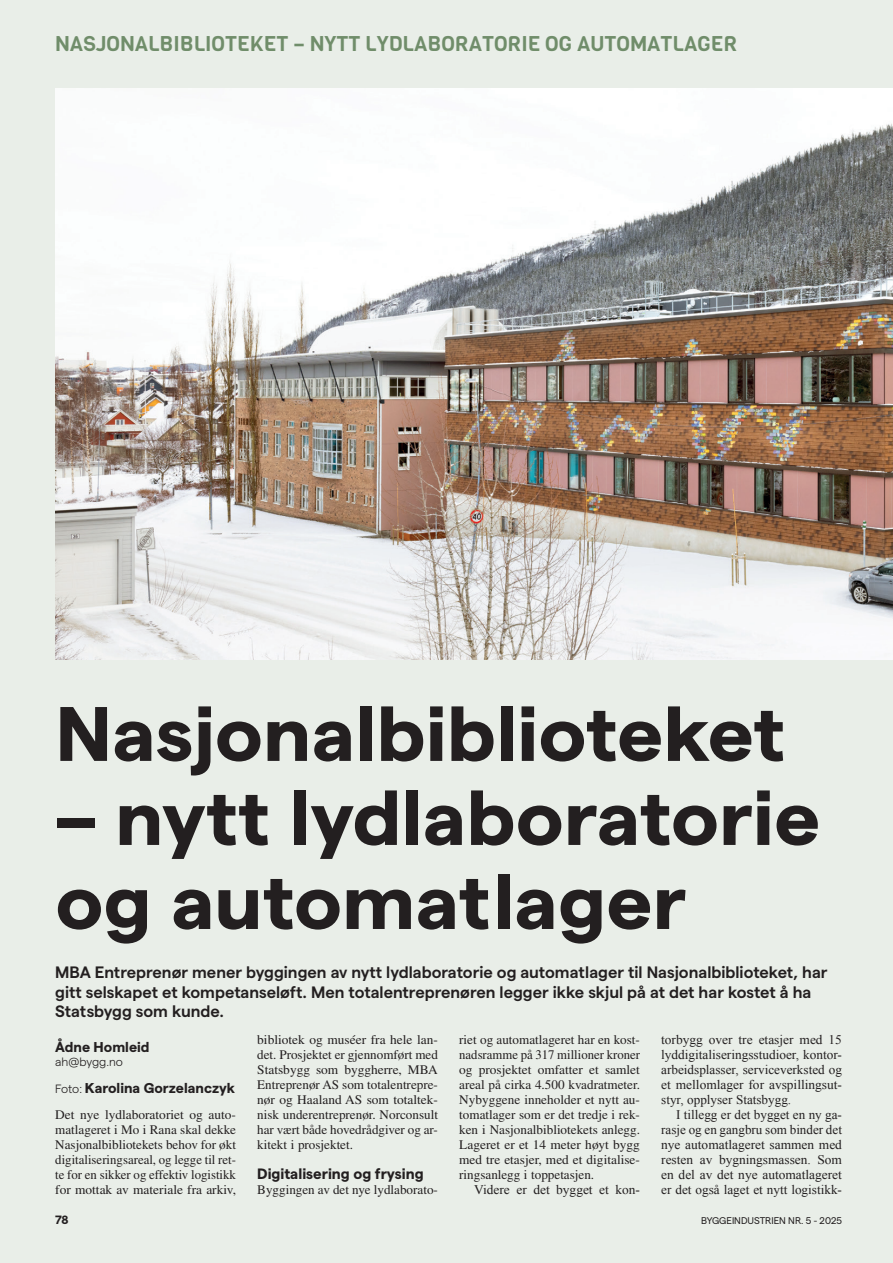
<style>
.page{position:relative;width:893px;height:1263px;background:#e9eee8}
.page>*{position:absolute;margin:0;border:0;box-sizing:border-box;transform-origin:0 0}
.t1{font:700 76.95px/84px "Matter";color:#231f20;scale:1.05 1}
.t2{font:21px "Viga";color:#708d6a}
.t3{font:600 16.5px/19.5px "Matter";color:#231f20}
.t4{font:700 15px "Matter";color:#231f20}
.t5{font:700 14.25px "Matter";color:#231f20}
.t6{font:13.2px/15px "Times LT Std";color:#231f20;text-align:justify}
.t7{font:13.2px/15px "Times New Roman";color:#231f20;text-align:justify}
.t8{font:300 12px "Matter";color:#231f20}
.t9{font:700 12px "Matter";color:#231f20}
.t10{font:9.75px "Matter";color:#231f20}
.s1{font-weight:300;font-size:12px}
</style>
<div class="page">
<img style="left:55px;top:88px;width:838px;height:572px">
<h2 class="t2" style="left:55px;top:30px;width:683px">NASJONALBIBLIOTEKET – NYTT LYDLABORATORIE OG AUTOMATLAGER</h2>
<h1 class="t1" style="left:55px;top:685px;width:696px">Nasjonalbiblioteket</h1>
<h1 class="t1" style="left:55px;top:769px;width:730px">– nytt lydlaboratorie og automatlager</h1>
<p class="t3" style="left:55px;top:961px;width:774px">MBA Entreprenør mener byggingen av nytt lydlaboratorie og automatlager til Nasjonalbiblioteket, har gitt selskapet et kompetanseløft. Men totalentreprenøren legger ikke skjul på at det har kostet å ha<br>Statsbygg som kunde.</p>
<p class="t5" style="left:55px;top:1036px;width:96px">Ådne Homleid</p>
<p class="t8" style="left:55px;top:1053px;width:69px">ah@bygg.no</p>
<p class="t5" style="left:55px;top:1077px;width:181px"><span class="s1">Foto:</span> Karolina Gorzelanczyk</p>
<p class="t6" style="left:55px;top:1107px;width:182px">Det nye lydlaboratoriet og auto&shy;matlageret i Mo i Rana skal dekke Nasjonalbibliotekets behov for økt digitaliseringsareal, og legge til ret&shy;te for en sikker og effektiv logistikk for mottak av materiale fra arkiv,</p>
<p class="t7" style="left:661px;top:1032px;width:182px">torbygg over tre etasjer med 15 lyddigitaliseringsstudioer, kontor&shy;arbeidsplasser, serviceverksted og et mellomlager for avspillingsut&shy;styr, opplyser Statsbygg.</p>
<p class="t7" style="left:661px;top:1107px;width:182px;text-indent:15px">I tillegg er det bygget en ny ga&shy;rasje og en gangbru som binder det nye automatlageret sammen med resten av bygningsmassen. Som en del av det nye automatlageret er det også laget et nytt logistikk-</p>
<p class="t6" style="left:257px;top:1032px;width:182px">bibliotek og muséer fra hele lan&shy;det. Prosjektet er gjennomført med Statsbygg som byggherre, MBA Entreprenør AS som totalentrepre&shy;nør og Haaland AS som totaltek&shy;nisk underentreprenør. Norconsult har vært både hovedrådgiver og ar&shy;kitekt i prosjektet.</p>
<p class="t4" style="left:257px;top:1163px;width:168px">Digitalisering og frysing</p>
<p class="t6" style="left:257px;top:1182px;width:182px">Byggingen av det nye lydlaborato-</p>
<p class="t6" style="left:459px;top:1032px;width:182px">riet og automatlageret har en kost&shy;nadsramme på 317 millioner kroner og prosjektet omfatter et samlet areal på cirka 4.500 kvadratmeter.<br>Nybyggene inneholder et nytt au&shy;tomatlager som er det tredje i rek&shy;ken i Nasjonalbibliotekets anlegg.<br>Lageret er et 14 meter høyt bygg med tre etasjer, med et digitalise&shy;ringsanlegg i toppetasjen.</p>
<p class="t7" style="left:474px;top:1182px;width:167px">Videre er det bygget et kon-</p>
<p class="t9" style="left:55px;top:1211px;width:15px">78</p>
<p class="t10" style="left:701px;top:1213px;width:142px">BYGGEINDUSTRIEN NR. 5 - 2025</p>
</div>
